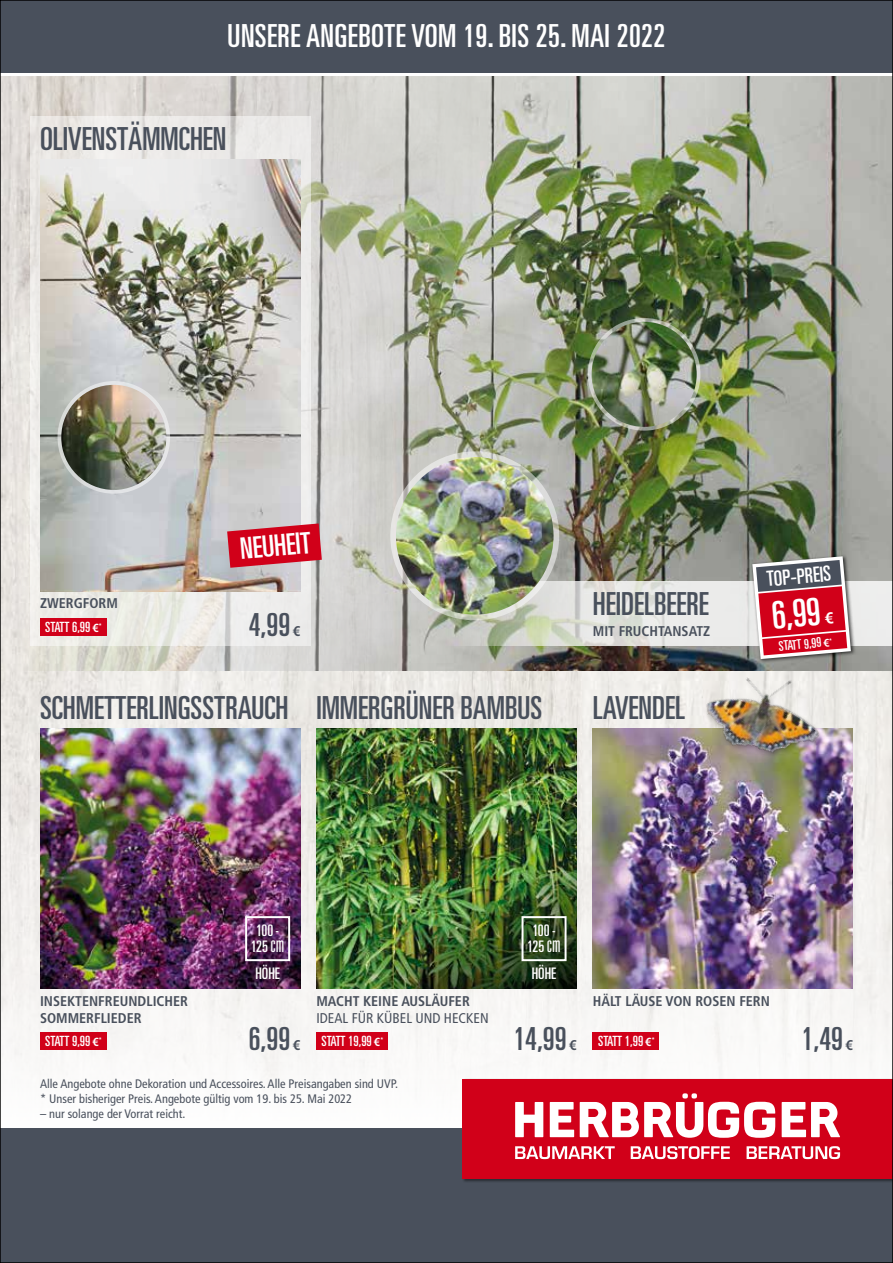
<style>
.page{position:relative;width:893px;height:1263px;background:#fff}
.page>*{position:absolute;margin:0;border:0;box-sizing:border-box;transform-origin:0 0}
.t1{font:ultra-condensed 38.1px "Univers";color:#fff}
.t2{font:ultra-condensed 31.8px "Univers";color:#49505c}
.t3{font:ultra-condensed 31.8px "Univers";letter-spacing:.015em;color:#fff}
.t4{font:ultra-condensed 29.7px "Univers";color:#fff}
.t5{font:ultra-condensed 21px "Univers";color:#fff}
.t6{font:ultra-condensed 15.9px "Univers";color:#fff}
.t7{font:700 condensed 14.1px/17px "Frutiger LT Std";color:#49505c}
.t8{font:ultra-condensed 14.1px "Univers";color:#fff}
.t9{font:condensed 14.1px "Frutiger LT Std";color:#49505c}
.t10{font:ultra-condensed 13.35px "Univers";color:#fff}
.t11{font:condensed 12.3px/14.9px "Frutiger LT Std";color:#49505c}
.t12{font:700 condensed 11.7px "Frutiger LT Std";color:#fff}
.s1{font-family:"Frutiger LT Std";font-weight:700;font-stretch:condensed;font-size:11.7px}
.s2{font-family:"Frutiger LT Std";font-weight:700;font-stretch:condensed;font-size:11.1px}
.s3{font-weight:300;font-size:21.15px}
</style>
<div class="page">
<div style="left:0;top:0;width:893px;height:72px;background:#49505c"></div>
<img style="left:2px;top:671px;width:889px;height:409px">
<img style="left:2px;top:77px;width:281px;height:594px">
<img style="left:283px;top:77px;width:608px;height:594px">
<svg style="left:446px;top:581px;width:445px;height:65px;background:#dcded7"></svg>
<svg style="left:30px;top:117px;width:280px;height:529px;background:#ebe9e6"></svg>
<div style="left:593px;top:1032px;width:66px;height:18px;background:#d10019"></div>
<div style="left:316px;top:1032px;width:72px;height:18px;background:#d10019"></div>
<div style="left:40px;top:1032px;width:66px;height:18px;background:#d10019"></div>
<div style="left:40px;top:618px;width:66px;height:18px;background:#d10019"></div>
<img style="left:40px;top:729px;width:260px;height:260px">
<img style="left:40px;top:159px;width:260px;height:432px">
<img style="left:593px;top:729px;width:260px;height:260px">
<img style="left:670px;top:618px;width:194px;height:190px">
<img style="left:316px;top:729px;width:261px;height:260px">
<svg style="left:390px;top:451px;width:169px;height:169px;background:#d6d7d1"></svg>
<img style="left:396px;top:457px;width:158px;height:158px;border-radius:79px">
<svg style="left:588px;top:318px;width:112px;height:113px"></svg>
<img style="left:592px;top:322px;width:105px;height:105px;border-radius:53px">
<svg style="left:58px;top:381px;width:112px;height:113px"></svg>
<div style="left:521px;top:916px;width:46px;height:45px;border:2px solid #fff"></div>
<div style="left:245px;top:916px;width:45px;height:45px;border:2px solid #fff"></div>
<img style="left:61px;top:385px;width:105px;height:105px;border-radius:53px">
<svg style="left:227px;top:523px;width:95px;height:45px;background:#cf2c40"></svg>
<div style="left:750px;top:554px;width:105px;height:109px;background:#000;opacity:.7"></div>
<div style="left:0;top:1128px;width:893px;height:135px;background:#49505c"></div>
<div style="left:462px;top:1078px;width:431px;height:105px;background:#000;opacity:.45"></div>
<div style="left:462px;top:1079px;width:431px;height:99px;background:#d10019"></div>
<svg style="left:515px;top:1102px;width:28px;height:35px"></svg>
<svg style="left:550px;top:1102px;width:24px;height:35px"></svg>
<svg style="left:782px;top:1102px;width:58px;height:35px"></svg>
<svg style="left:580px;top:1093px;width:195px;height:45px"></svg>
<svg style="left:515px;top:1146px;width:100px;height:13px"></svg>
<svg style="left:631px;top:1146px;width:99px;height:13px"></svg>
<svg style="left:747px;top:1146px;width:93px;height:13px"></svg>
<svg style="left:752px;top:556px;width:99px;height:103px;background:#b14b59"></svg>
<h2 class="t3" style="left:228px;top:18px;width:439px">UNSERE ANGEBOTE VOM 19. BIS 25. MAI 2022</h2>
<h2 class="t2" style="left:40px;top:120px;width:188px">OLIVENSTÄMMCHEN</h2>
<h3 class="t4" style="left:239px;top:532px;width:72px;rotate:-5deg">NEUHEIT</h3>
<h2 class="t2" style="left:593px;top:586px;width:117px">HEIDELBEERE</h2>
<p class="t7" style="left:40px;top:595px;width:79px">ZWERGFORM</p>
<p class="t8" style="left:45px;top:619px;width:58px">STATT 6,99 <span class="s1">€</span><sup>*</sup></p>
<h2 class="t2" style="left:249px;top:606px;width:43px">4,99</h2>
<p class="t7" style="left:293px;top:622px;width:9px">€</p>
<p class="t7" style="left:593px;top:622px;width:119px">MIT FRUCHTANSATZ</p>
<h2 class="t2" style="left:40px;top:689px;width:504px">SCHMETTERLINGSSTRAUCH IMMERGRÜNER BAMBUS</h2>
<h2 class="t2" style="left:593px;top:689px;width:94px">LAVENDEL</h2>
<h3 class="t5" style="left:766px;top:567px;width:66px;rotate:-5deg">TOP-PREIS</h3>
<h1 class="t1" style="left:770px;top:594px;width:50px;rotate:-5deg">6,99</h1>
<p class="t10" style="left:778px;top:638px;width:55px;rotate:-5deg">STATT 9,99 <span class="s2">€</span><sup>*</sup></p>
<p class="t6" style="left:256px;top:921px;width:25px">100<span class="s3">-</span></p>
<p class="t6" style="left:255px;top:964px;width:26px">HÖHE</p>
<p class="t6" style="left:251px;top:937px;width:35px">125<span class="s3">cm</span></p>
<p class="t6" style="left:532px;top:921px;width:25px">100<span class="s3">-</span></p>
<p class="t6" style="left:532px;top:964px;width:26px">HÖHE</p>
<p class="t6" style="left:527px;top:937px;width:35px">125<span class="s3">cm</span></p>
<p class="t7" style="left:316px;top:992px;width:155px">MACHT KEINE AUSLÄUFER</p>
<p class="t7" style="left:593px;top:992px;width:179px">HÄLT LÄUSE VON ROSEN FERN</p>
<p class="t9" style="left:316px;top:1009px;width:174px">IDEAL FÜR KÜBEL UND HECKEN</p>
<p class="t7" style="left:40px;top:992px;width:149px">INSEKTENFREUNDLICHER<br>SOMMERFLIEDER</p>
<p class="t8" style="left:45px;top:1033px;width:47px">STATT 9,99</p>
<p class="t8" style="left:321px;top:1033px;width:52px">STATT 19,99</p>
<p class="t8" style="left:598px;top:1033px;width:58px">STATT 1,99 <span class="s1">€</span><sup>*</sup></p>
<p class="t12" style="left:93px;top:1035px;width:11px">€<sup>*</sup></p>
<h2 class="t2" style="left:249px;top:1020px;width:43px">6,99</h2>
<h2 class="t2" style="left:513px;top:1020px;width:55px">14,99</h2>
<p class="t12" style="left:374px;top:1035px;width:11px">€<sup>*</sup></p>
<p class="t7" style="left:293px;top:1036px;width:9px">€</p>
<p class="t7" style="left:569px;top:1036px;width:9px">€</p>
<p class="t11" style="left:40px;top:1076px;width:360px">Alle Angebote ohne Dekoration und Accessoires. Alle Preisangaben sind UVP. * Unser bisheriger Preis. Angebote gültig vom 19. bis 25. Mai 2022</p>
<p class="t11" style="left:40px;top:1106px;width:147px">– nur solange der Vorrat reicht.</p>
<h2 class="t2" style="left:802px;top:1020px;width:43px">1,49</h2>
<p class="t7" style="left:846px;top:1036px;width:9px">€</p>
</div>
